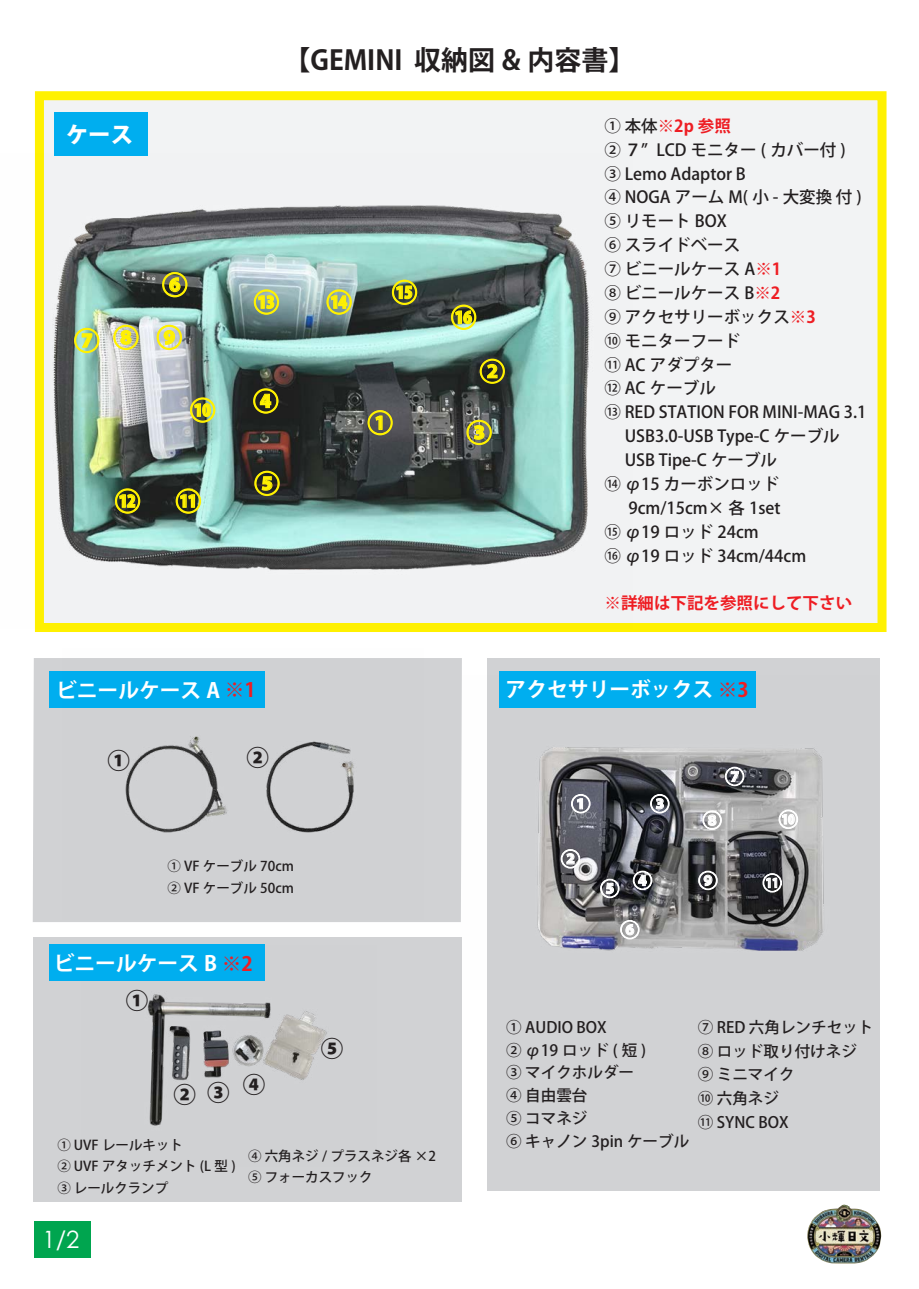
<style>
.page{position:relative;width:919px;height:1289px;background:#fff}
.page>*{position:absolute;margin:0;border:0;box-sizing:border-box;transform-origin:0 0}
.t1{font:700 27px "Koz Go Pr 6 N";color:#231f20}
.t2{font:800 25.5px/52.7px "Koz Go Pr 6 N";color:#fff101}
.t3{font:700 25.5px "Koz Go Pr 6 N";color:#fff101}
.t4{font:23.85px "Century Gothic Pro";color:#fff}
.t5{font:800 22.5px "Koz Go Pr 6 N";color:#231f20}
.t6{font:800 22.5px "Koz Go Pr 6 N";color:#fff}
.t7{font:700 20.7px "Koz Go Pr 6 N";color:#fff}
.t8{font:800 19.5px "Koz Go Pr 6 N";color:#fff}
.t9{font:700 19.5px "Koz Go Pr 6 N";color:#fff}
.t10{font:500 16.5px/23.9px "Koz Go Pr 6 N";color:#231f20}
.t11{font:700 16.5px "Koz Go Pr 6 N";color:#ee1d23}
.t12{font:500 15.6px/22.8px "Koz Go Pr 6 N";color:#231f20}
.t13{font:500 13.5px/21.5px "Koz Go Pr 6 N";color:#231f20}
.s1{font-weight:700;color:#ee1d23}
.s2{font-size:19.65px;color:#ee1d23}
</style>
<div class="page">
<div style="left:487px;top:658px;width:393px;height:532px;background:#d1d2d4"></div>
<div style="left:35px;top:91px;width:851px;height:541px;background:#f2f3f4;border:9px solid #fff101"></div>
<div style="left:33px;top:937px;width:428px;height:264px;background:#d1d2d4"></div>
<img style="left:461px;top:675px;width:363px;height:314px">
<img style="left:82px;top:945px;width:245px;height:181px">
<img style="left:34px;top:154px;width:598px;height:474px">
<div style="left:33px;top:658px;width:429px;height:264px;background:#d1d2d4"></div>
<div style="left:499px;top:671px;width:256px;height:36px;background:#00aeef"></div>
<div style="left:54px;top:112px;width:93px;height:44px;background:#00aeef"></div>
<svg style="left:570px;top:793px;width:20px;height:20px"></svg>
<svg style="left:560px;top:848px;width:20px;height:20px"></svg>
<svg style="left:649px;top:793px;width:20px;height:20px"></svg>
<svg style="left:632px;top:870px;width:20px;height:20px"></svg>
<svg style="left:599px;top:878px;width:21px;height:20px"></svg>
<div style="left:34px;top:1220px;width:57px;height:37px;background:#00a54f"></div>
<svg style="left:702px;top:810px;width:20px;height:20px"></svg>
<svg style="left:724px;top:766px;width:20px;height:20px"></svg>
<svg style="left:619px;top:919px;width:21px;height:20px"></svg>
<svg style="left:698px;top:870px;width:20px;height:20px"></svg>
<svg style="left:367px;top:409px;width:26px;height:27px"></svg>
<svg style="left:466px;top:419px;width:26px;height:26px"></svg>
<svg style="left:479px;top:358px;width:26px;height:26px"></svg>
<svg style="left:254px;top:470px;width:26px;height:26px"></svg>
<svg style="left:252px;top:387px;width:27px;height:27px"></svg>
<svg style="left:73px;top:327px;width:27px;height:27px"></svg>
<svg style="left:113px;top:324px;width:26px;height:26px"></svg>
<svg style="left:161px;top:271px;width:27px;height:27px"></svg>
<svg style="left:156px;top:324px;width:27px;height:26px"></svg>
<svg style="left:778px;top:809px;width:20px;height:20px"></svg>
<svg style="left:762px;top:873px;width:20px;height:19px"></svg>
<div style="left:49px;top:671px;width:215px;height:36px;background:#00aeef"></div>
<svg style="left:189px;top:397px;width:27px;height:26px"></svg>
<svg style="left:175px;top:488px;width:27px;height:26px"></svg>
<svg style="left:391px;top:279px;width:27px;height:26px"></svg>
<svg style="left:326px;top:289px;width:26px;height:26px"></svg>
<svg style="left:253px;top:289px;width:27px;height:26px"></svg>
<svg style="left:114px;top:488px;width:27px;height:26px"></svg>
<svg style="left:450px;top:304px;width:27px;height:26px"></svg>
<img style="left:62px;top:658px;width:361px;height:261px">
<div style="left:49px;top:944px;width:215px;height:36px;background:#00aeef"></div>
<img style="left:807px;top:1204px;width:75px;height:59px">
<h3 class="t6" style="left:66px;top:122px;width:69px">ケース</h3>
<h2 class="t2" style="left:74px;top:313px;width:66px">⑦ ⑧</h2>
<h2 class="t2" style="left:157px;top:259px;width:32px">⑥<br>⑨</h2>
<h2 class="t2" style="left:190px;top:384px;width:27px">⑩</h2>
<h2 class="t2" style="left:115px;top:475px;width:27px">⑫</h2>
<h2 class="t2" style="left:176px;top:475px;width:27px">⑪</h2>
<h1 class="t1" style="left:283px;top:45px;width:353px">【GEMINI 収納図 &amp; 内容書】</h1>
<h2 class="t2" style="left:254px;top:276px;width:27px">⑬</h2>
<h2 class="t2" style="left:326px;top:276px;width:27px">⑭</h2>
<h2 class="t2" style="left:392px;top:267px;width:27px">⑮</h2>
<h2 class="t2" style="left:451px;top:292px;width:27px">⑯</h2>
<h2 class="t3" style="left:479px;top:357px;width:27px">②</h2>
<h2 class="t2" style="left:253px;top:375px;width:27px">④</h2>
<h2 class="t2" style="left:254px;top:458px;width:27px">⑤</h2>
<h2 class="t3" style="left:367px;top:409px;width:27px">①</h2>
<h2 class="t2" style="left:466px;top:407px;width:27px">③</h2>
<p class="t10" style="left:604px;top:114px;width:263px">① 本体<span class="s1">※2p 参照<br></span>② ７” LCD モニター ( カバー付 )<br>③ Lemo Adaptor B<br>④ NOGA アーム M( 小 - 大変換 付 )<br>⑤ リモート BOX<br>⑥ スライドベース<br>⑦ ビニールケース A<span class="s1">※1<br></span>⑧ ビニールケース B<span class="s1">※2<br></span>⑨ アクセサリーボックス<span class="s1">※3<br></span>⑩ モニターフード<br>⑪ AC アダプター<br>⑫ AC ケーブル<br>⑬ RED STATION FOR MINI-MAG 3.1　 USB3.0-USB Type-C ケーブル<br>　 USB Tipe-C ケーブル<br>⑭ φ15 カーボンロッド<br>　 9cm/15cm× 各 1set<br>⑮ φ19 ロッド 24cm<br>⑯ φ19 ロッド 34cm/44cm</p>
<p class="t11" style="left:604px;top:594px;width:249px">※詳細は下記を参照にして下さい</p>
<p class="t7" style="left:56px;top:678px;width:201px">ビニールケース A <span class="s2">※1</span></p>
<h3 class="t5" style="left:108px;top:747px;width:24px">①</h3>
<h3 class="t5" style="left:246px;top:745px;width:24px">②</h3>
<p class="t13" style="left:167px;top:856px;width:128px">① VF ケーブル 70cm<br>② VF ケーブル 50cm</p>
<p class="t7" style="left:54px;top:951px;width:200px">ビニールケース B <span class="s2">※2</span></p>
<h3 class="t5" style="left:126px;top:988px;width:24px">①</h3>
<h3 class="t5" style="left:173px;top:1080px;width:58px">② ③</h3>
<p class="t13" style="left:57px;top:1134px;width:180px">① UVF レールキット<br>② UVF アタッチメント (L 型 )<br>③ レールクランプ</p>
<h3 class="t5" style="left:243px;top:1071px;width:24px">④</h3>
<h3 class="t5" style="left:321px;top:1036px;width:24px">⑤</h3>
<p class="t13" style="left:248px;top:1145px;width:189px">④ 六角ネジ / プラスネジ各 ×2<br>⑤ フォーカスフック</p>
<h3 class="t4" style="left:43px;top:1224px;width:38px">1/2</h3>
<p class="t7" style="left:505px;top:678px;width:244px">アクセサリーボックス <span class="s2">※3</span></p>
<p class="t8" style="left:571px;top:793px;width:21px">①</p>
<p class="t8" style="left:560px;top:848px;width:21px">②</p>
<p class="t8" style="left:650px;top:793px;width:21px">③</p>
<p class="t8" style="left:600px;top:873px;width:54px">⑤ ④</p>
<p class="t8" style="left:620px;top:919px;width:21px">⑥</p>
<p class="t8" style="left:724px;top:765px;width:21px">⑦</p>
<p class="t8" style="left:702px;top:809px;width:21px">⑧</p>
<p class="t8" style="left:698px;top:869px;width:21px">⑨</p>
<p class="t8" style="left:778px;top:808px;width:21px">⑩</p>
<p class="t9" style="left:762px;top:872px;width:21px">⑪</p>
<p class="t12" style="left:506px;top:1015px;width:185px">① AUDIO BOX<br>② φ19 ロッド ( 短 )<br>③ マイクホルダー<br>④ 自由雲台<br>⑤ コマネジ<br>⑥ キャノン 3pin ケーブル</p>
<p class="t12" style="left:697px;top:1015px;width:177px;line-height:23.9px">⑦ RED 六角レンチセット<br>⑧ ロッド取り付けネジ<br>⑨ ミニマイク<br>⑩ 六角ネジ<br>⑪ SYNC BOX</p>
</div>
